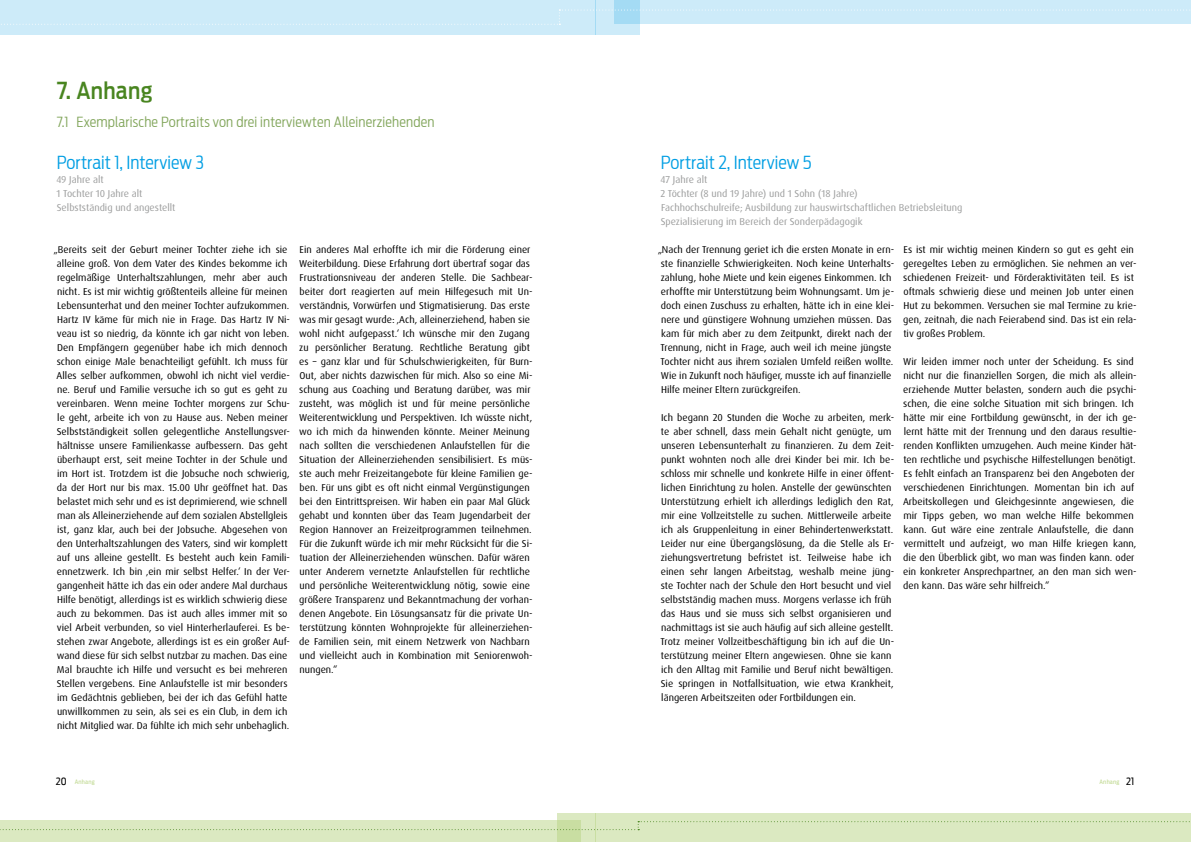
<style>
.page{position:relative;width:1191px;height:842px;background:#fff}
.page>*{position:absolute;margin:0;border:0;box-sizing:border-box;transform-origin:0 0}
.Headline{font:500 23px "Antenna Cond";letter-spacing:.01em;color:#498520}
.Portrai_Headline{font:300 18px "Antenna Cond";color:#009ee3}
.Subline{font:300 14px "Antenna Cond";letter-spacing:.015em;color:#81a55a}
.Fließtext{font:10px/14px "Dax Pro";color:#000}
.Fließtext-2{font:10px/14px "Dax Pro";color:#9c9d9d}
.t1{font:6px "Antenna Cond";letter-spacing:.035em;color:#c0d991}
.s1{font-size:10px;color:#000}
</style>
<div class="page">
<div style="left:0;top:0;width:595px;height:34px;background:#cdebf9"></div>
<div style="left:0;top:820px;width:581px;height:22px;background:#dbe9c1"></div>
<svg style="left:557px;top:813px;width:38px;height:29px"></svg>
<div style="left:595px;top:0;width:44px;height:34px;background:#cdebf9"></div>
<svg style="left:614px;top:0;width:577px;height:10px;background:#cbeaf8"></svg>
<div style="left:595px;top:813px;width:596px;height:29px;background:#dbe9c1"></div>
<svg style="left:1px;top:10px;width:1190px;height:15px"></svg>
<svg style="left:0;top:821px;width:1190px;height:9px"></svg>
<p class="Headline" style="left:57px;top:77px;width:97px">7. Anhang</p>
<p class="Subline" style="left:57px;top:114px;width:379px">7.1 Exemplarische Portraits von drei interviewten Alleinerziehenden</p>
<p class="Portrai_Headline" style="left:57px;top:152px;width:149px">Portrait 1, Interview 3</p>
<p class="Fließtext-2" style="left:56px;top:173px;width:49px">49 Jahre alt</p>
<p class="Fließtext-2" style="left:57px;top:187px;width:87px">1 Tochter 10 Jahre alt</p>
<p class="Fließtext-2" style="left:57px;top:201px;width:120px">Selbstständig und angestellt</p>
<p class="Fließtext" style="left:54px;top:243px;width:238px">„Bereits seit der Geburt meiner Tochter ziehe ich sie alleine groß. Von dem Vater des Kindes bekomme ich regelmäßige Unterhaltszahlungen, mehr aber auch nicht. Es ist mir wichtig größtenteils alleine für meinen Lebensunterhat und den meiner Tochter aufzukommen.<br>Hartz IV käme für mich nie in Frage. Das Hartz IV Ni&shy;veau ist so niedrig, da könnte ich gar nicht von leben.<br>Den Empfängern gegenüber habe ich mich dennoch schon einige Male benachteiligt gefühlt. Ich muss für Alles selber aufkommen, obwohl ich nicht viel verdie&shy;ne. Beruf und Familie versuche ich so gut es geht zu vereinbaren. Wenn meine Tochter morgens zur Schu&shy;le geht, arbeite ich von zu Hause aus. Neben meiner Selbstständigkeit sollen gelegentliche Anstellungsver&shy;hältnisse unsere Familienkasse aufbessern. Das geht überhaupt erst, seit meine Tochter in der Schule und im Hort ist. Trotzdem ist die Jobsuche noch schwierig, da der Hort nur bis max. 15.00 Uhr geöffnet hat. Das belastet mich sehr und es ist deprimierend, wie schnell man als Alleinerziehende auf dem sozialen Abstellgleis ist, ganz klar, auch bei der Jobsuche. Abgesehen von den Unterhaltszahlungen des Vaters, sind wir komplett auf uns alleine gestellt. Es besteht auch kein Famili&shy;ennetzwerk. Ich bin ‚ein mir selbst Helfer.‘ In der Ver&shy;gangenheit hätte ich das ein oder andere Mal durchaus Hilfe benötigt, allerdings ist es wirklich schwierig diese auch zu bekommen. Das ist auch alles immer mit so viel Arbeit verbunden, so viel Hinterherlauferei. Es be&shy;stehen zwar Angebote, allerdings ist es ein großer Auf&shy;wand diese für sich selbst nutzbar zu machen. Das eine Mal brauchte ich Hilfe und versucht es bei mehreren Stellen vergebens. Eine Anlaufstelle ist mir besonders im Gedächtnis geblieben, bei der ich das Gefühl hatte unwillkommen zu sein, als sei es ein Club, in dem ich nicht Mitglied war. Da fühlte ich mich sehr unbehaglich.</p>
<p class="Fließtext" style="left:299px;top:243px;width:235px">Ein anderes Mal erhoffte ich mir die Förderung einer Weiterbildung. Diese Erfahrung dort übertraf sogar das Frustrationsniveau der anderen Stelle. Die Sachbear&shy;beiter dort reagierten auf mein Hilfegesuch mit Un&shy;verständnis, Vorwürfen und Stigmatisierung. Das erste was mir gesagt wurde: ‚Ach, alleinerziehend, haben sie wohl nicht aufgepasst.‘ Ich wünsche mir den Zugang zu persönlicher Beratung. Rechtliche Beratung gibt es – ganz klar und für Schulschwierigkeiten, für Burn-Out, aber nichts dazwischen für mich. Also so eine Mi&shy;schung aus Coaching und Beratung darüber, was mir zusteht, was möglich ist und für meine persönliche Weiterentwicklung und Perspektiven. Ich wüsste nicht, wo ich mich da hinwenden könnte. Meiner Meinung nach sollten die verschiedenen Anlaufstellen für die Situation der Alleinerziehenden sensibilisiert. Es müs&shy;ste auch mehr Freizeitangebote für kleine Familien ge&shy;ben. Für uns gibt es oft nicht einmal Vergünstigungen bei den Eintrittspreisen. Wir haben ein paar Mal Glück gehabt und konnten über das Team Jugendarbeit der Region Hannover an Freizeitprogrammen teilnehmen.<br>Für die Zukunft würde ich mir mehr Rücksicht für die Si&shy;tuation der Alleinerziehenden wünschen. Dafür wären unter Anderem vernetzte Anlaufstellen für rechtliche und persönliche Weiterentwicklung nötig, sowie eine größere Transparenz und Bekanntmachung der vorhan&shy;denen Angebote. Ein Lösungsansatz für die private Un&shy;terstützung könnten Wohnprojekte für alleinerziehen&shy;de Familien sein, mit einem Netzwerk von Nachbarn und vielleicht auch in Kombination mit Seniorenwoh&shy;nungen.“</p>
<p class="Fließtext" style="left:657px;top:243px;width:238px">„Nach der Trennung geriet ich die ersten Monate in ern&shy;ste finanzielle Schwierigkeiten. Noch keine Unterhalts&shy;zahlung, hohe Miete und kein eigenes Einkommen. Ich erhoffte mir Unterstützung beim Wohnungsamt. Um je&shy;doch einen Zuschuss zu erhalten, hätte ich in eine klei&shy;nere und günstigere Wohnung umziehen müssen. Das kam für mich aber zu dem Zeitpunkt, direkt nach der Trennung, nicht in Frage, auch weil ich meine jüngste Tochter nicht aus ihrem sozialen Umfeld reißen wollte.<br>Wie in Zukunft noch häufiger, musste ich auf finanzielle Hilfe meiner Eltern zurückgreifen.</p>
<p class="Portrai_Headline" style="left:660px;top:152px;width:152px">Portrait 2, Interview 5</p>
<p class="Fließtext-2" style="left:660px;top:173px;width:48px">47 Jahre alt</p>
<p class="Fließtext-2" style="left:660px;top:187px;width:199px">2 Töchter (8 und 19 Jahre) und 1 Sohn (18 Jahre)</p>
<p class="Fließtext-2" style="left:661px;top:201px;width:303px">Fachhochschulreife; Ausbildung zur hauswirtschaftlichen Betriebsleitung<br>Spezialisierung im Bereich der Sonderpädagogik</p>
<p class="Fließtext" style="left:903px;top:243px;width:235px">Es ist mir wichtig meinen Kindern so gut es geht ein geregeltes Leben zu ermöglichen. Sie nehmen an ver&shy;schiedenen Freizeit- und Förderaktivitäten teil. Es ist oftmals schwierig diese und meinen Job unter einen Hut zu bekommen. Versuchen sie mal Termine zu krie&shy;gen, zeitnah, die nach Feierabend sind. Das ist ein rela&shy;tiv großes Problem.</p>
<p class="Fließtext" style="left:903px;top:355px;width:235px">Wir leiden immer noch unter der Scheidung. Es sind nicht nur die finanziellen Sorgen, die mich als allein&shy;erziehende Mutter belasten, sondern auch die psychi&shy;schen, die eine solche Situation mit sich bringen. Ich hätte mir eine Fortbildung gewünscht, in der ich ge&shy;lernt hätte mit der Trennung und den daraus resultie&shy;renden Konflikten umzugehen. Auch meine Kinder hät&shy;ten rechtliche und psychische Hilfestellungen benötigt.<br>Es fehlt einfach an Transparenz bei den Angeboten der verschiedenen Einrichtungen. Momentan bin ich auf Arbeitskollegen und Gleichgesinnte angewiesen, die mir Tipps geben, wo man welche Hilfe bekommen kann. Gut wäre eine zentrale Anlaufstelle, die dann vermittelt und aufzeigt, wo man Hilfe kriegen kann, die den Überblick gibt, wo man was finden kann. oder ein konkreter Ansprechpartner, an den man sich wen&shy;den kann. Das wäre sehr hilfreich.“</p>
<p class="Fließtext" style="left:660px;top:411px;width:235px">Ich begann 20 Stunden die Woche zu arbeiten, merk&shy;te aber schnell, dass mein Gehalt nicht genügte, um unseren Lebensunterhalt zu finanzieren. Zu dem Zeit&shy;punkt wohnten noch alle drei Kinder bei mir. Ich be&shy;schloss mir schnelle und konkrete Hilfe in einer öffent&shy;lichen Einrichtung zu holen. Anstelle der gewünschten Unterstützung erhielt ich allerdings lediglich den Rat, mir eine Vollzeitstelle zu suchen. Mittlerweile arbeite ich als Gruppenleitung in einer Behindertenwerkstatt.<br>Leider nur eine Übergangslösung, da die Stelle als Er&shy;ziehungsvertretung befristet ist. Teilweise habe ich einen sehr langen Arbeitstag, weshalb meine jüng&shy;ste Tochter nach der Schule den Hort besucht und viel selbstständig machen muss. Morgens verlasse ich früh das Haus und sie muss sich selbst organisieren und nachmittags ist sie auch häufig auf sich alleine gestellt.<br>Trotz meiner Vollzeitbeschäftigung bin ich auf die Un&shy;terstützung meiner Eltern angewiesen. Ohne sie kann ich den Alltag mit Familie und Beruf nicht bewältigen.<br>Sie springen in Notfallsituation, wie etwa Krankheit, längeren Arbeitszeiten oder Fortbildungen ein.</p>
<p class="t1" style="left:56px;top:778px;width:41px"><span class="s1">20</span> Anhang</p>
<p class="t1" style="left:1099px;top:778px;width:36px">Anhang <span class="s1">21</span></p>
</div>
